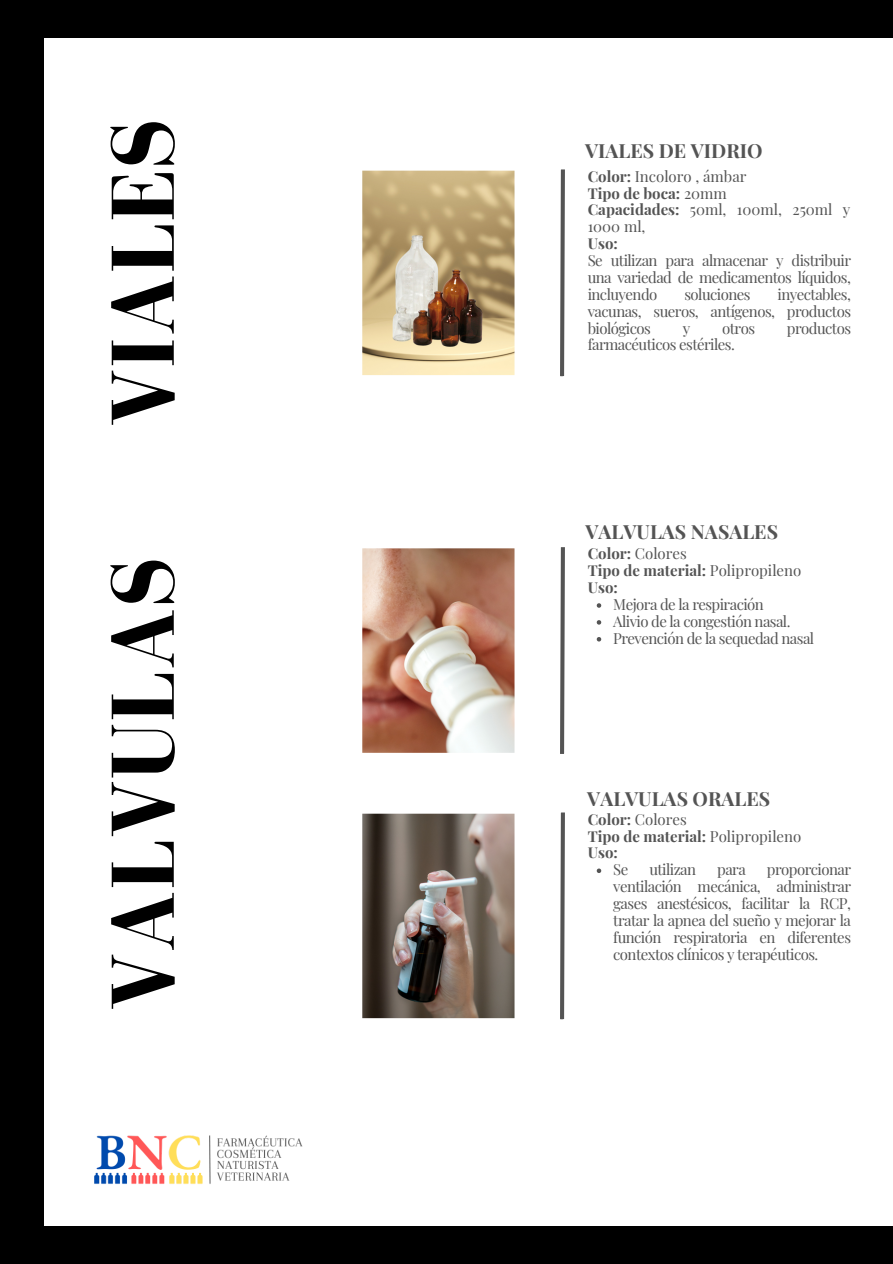
<style>
.page{position:relative;width:893px;height:1264px;background:#fff}
.page>*{position:absolute;margin:0;border:0;box-sizing:border-box;transform-origin:0 0}
.t1{font:700 91.8px "Bodoni FLF";color:#000}
.t2{font:700 19.5px "Playfair Display";color:#545454}
.t3{font:15px/16.8px "Playfair Display";letter-spacing:-.035em;color:#545454;text-align:justify}
.t4{font:700 15px "Playfair Display";color:#545454}
.t5{font:15px/16.8px "Playfair Display";color:#545454}
.s1{font-weight:700}
.s2{font-weight:400}
</style>
<div class="page">
<div style="left:0;top:0;width:892px;height:1263px;background:#000"></div>
<div style="left:44px;top:38px;width:848px;height:1187px;background:#fff"></div>
<svg style="left:362px;top:170px;width:153px;height:205px;background:#bfa87f"></svg>
<svg style="left:560px;top:169px;width:5px;height:207px"></svg>
<img style="left:94px;top:1135px;width:209px;height:49px">
<svg style="left:362px;top:548px;width:153px;height:205px;background:#be9481"></svg>
<svg style="left:560px;top:547px;width:5px;height:207px"></svg>
<img style="left:362px;top:813px;width:153px;height:206px">
<svg style="left:560px;top:812px;width:5px;height:207px"></svg>
<svg style="left:596px;top:603px;width:5px;height:4px"></svg>
<svg style="left:596px;top:620px;width:5px;height:4px"></svg>
<svg style="left:596px;top:637px;width:5px;height:4px"></svg>
<svg style="left:596px;top:868px;width:5px;height:5px"></svg>
<p class="t1" style="left:93px;top:427px;width:310px;rotate:-90deg">VIALES</p>
<p class="t1" style="left:93px;top:1011px;width:455px;rotate:-90deg">VALVULAS</p>
<p class="t2" style="left:585px;top:137px;width:179px">VIALES DE VIDRIO</p>
<p class="t5" style="left:587px;top:167px;width:160px"><span class="s1">Color:</span> Incoloro , ámbar</p>
<p class="t4" style="left:587px;top:182px;width:141px">Tipo de boca: <span class="s2">20mm</span></p>
<p class="t5" style="left:587px;top:201px;width:264px"><span class="s1">Capacidades:</span> 50ml, 100ml, 250ml y<br>1000 ml,</p>
<p class="t4" style="left:587px;top:233px;width:32px">Uso:</p>
<h2 class="t3" style="left:587px;top:251px;width:265px">Se utilizan para almacenar y distribuir una variedad de medicamentos líquidos, incluyendo</h2>
<h2 class="t3" style="left:587px;top:285px;width:265px;text-indent:190px">inyectables, vacunas, sueros, antígenos, productos biológicos</h2>
<h2 class="t3" style="left:684px;top:285px;width:68px">soluciones</h2>
<h2 class="t3" style="left:682px;top:319px;width:9px">y</h2>
<h2 class="t3" style="left:722px;top:319px;width:34px">otros</h2>
<h2 class="t3" style="left:786px;top:319px;width:66px">productos</h2>
<h2 class="t3" style="left:587px;top:336px;width:148px">farmacéuticos estériles.</h2>
<p class="t2" style="left:585px;top:518px;width:194px">VALVULAS NASALES</p>
<p class="t5" style="left:587px;top:544px;width:101px"><span class="s1">Color:</span> Colores</p>
<p class="t4" style="left:587px;top:560px;width:215px">Tipo de material: <span class="s2">Polipropileno</span></p>
<p class="t4" style="left:587px;top:577px;width:32px">Uso:</p>
<p class="t3" style="left:613px;top:595px;width:152px">Mejora de la respiración</p>
<p class="t3" style="left:613px;top:612px;width:179px">Alivio de la congestión nasal.</p>
<p class="t3" style="left:613px;top:629px;width:202px">Prevención de la sequedad nasal</p>
<h2 class="t2" style="left:587px;top:784px;width:184px">VALVULAS ORALES</h2>
<p class="t5" style="left:587px;top:810px;width:101px"><span class="s1">Color:</span> Colores</p>
<p class="t4" style="left:587px;top:825px;width:215px">Tipo de material: <span class="s2">Polipropileno</span></p>
<p class="t4" style="left:587px;top:842px;width:32px">Uso:</p>
<p class="t3" style="left:613px;top:860px;width:17px">Se</p>
<p class="t3" style="left:649px;top:860px;width:48px">utilizan</p>
<p class="t3" style="left:717px;top:860px;width:30px">para</p>
<p class="t3" style="left:613px;top:860px;width:239px;text-indent:154px">proporcionar ventilación mecánica, administrar gases anestésicos, facilitar la RCP, tratar la apnea del sueño y mejorar la función respiratoria en diferentes contextos clínicos y terapéuticos.</p>
</div>
